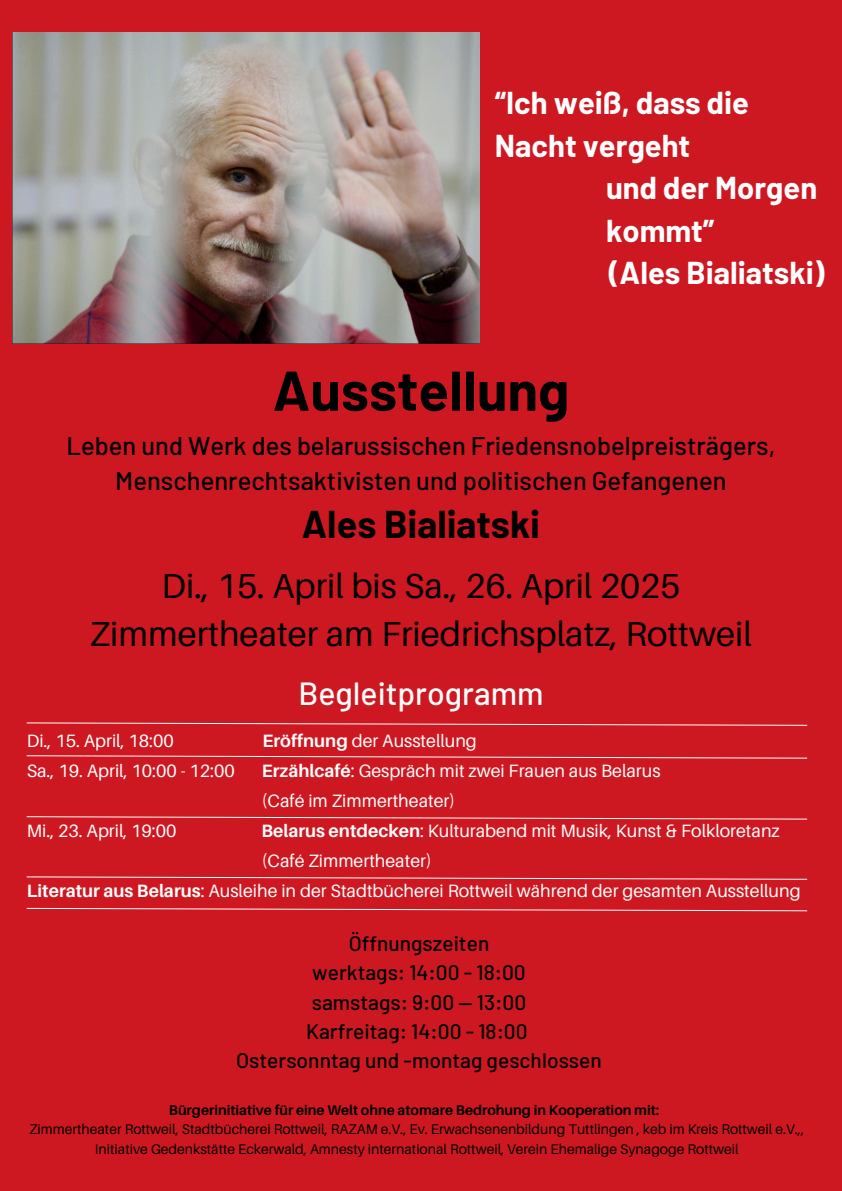
<style>
.page{position:relative;width:842px;height:1191px;background:#fff}
.page>*{position:absolute;margin:0;border:0;box-sizing:border-box;transform-origin:0 0}
.t1{font:700 56px "Barlow";color:#000}
.t2{font:700 37.9px "Barlow";color:#000}
.t3{font:34.7px/48px "Aileron";color:#000;text-align:center}
.t4{font:500 32px "Barlow";color:#fefefe}
.t5{font:700 30.9px "Barlow";color:#fff}
.t6{font:500 25.5px/35.2px "Barlow";color:#000;text-align:center}
.t7{font:500 21px/29.2px "Barlow";color:#000;text-align:center}
.t8{font:17.8px/30px "Aileron";color:#fefefe}
.t9{font:14px "Aileron";color:#000}
.t10{font:700 14px "Aileron";color:#000}
.s1{font-weight:700}
</style>
<div class="page">
<div style="left:0;top:0;width:842px;height:1190px;background:#ce1821"></div>
<img style="left:13px;top:33px;width:467px;height:310px">
<svg style="left:26px;top:722px;width:782px;height:4px"></svg>
<svg style="left:26px;top:755px;width:782px;height:3px"></svg>
<svg style="left:26px;top:816px;width:782px;height:3px"></svg>
<svg style="left:26px;top:876px;width:781px;height:3px"></svg>
<svg style="left:26px;top:907px;width:782px;height:4px"></svg>
<p class="t5" style="left:495px;top:83px;width:256px">“Ich weiß, dass die</p>
<p class="t5" style="left:495px;top:126px;width:197px">Nacht vergeht</p>
<p class="t5" style="left:606px;top:168px;width:213px">und der Morgen</p>
<p class="t5" style="left:606px;top:211px;width:110px">kommt”</p>
<p class="t5" style="left:609px;top:253px;width:217px">(Ales Bialiatski)</p>
<h4 class="t1" style="left:273px;top:355px;width:298px">Ausstellung</h4>
<h4 class="t6" style="left:67px;top:427px;width:710px">Leben und Werk des belarussischen Friedensnobelpreisträgers,<br>Menschenrechtsaktivisten und politischen Gefangenen</h4>
<h4 class="t2" style="left:302px;top:500px;width:240px">Ales Bialiatski</h4>
<h2 class="t3" style="left:90px;top:561px;width:664px">Di., 15. April bis Sa., 26. April 2025<br>Zimmertheater am Friedrichsplatz, Rottweil</h2>
<p class="t4" style="left:298px;top:672px;width:247px">Begleitprogramm</p>
<h3 class="t8" style="left:27px;top:725px;width:149px">Di., 15. April, 18:00</h3>
<h3 class="t8" style="left:262px;top:725px;width:216px"><span class="s1">Eröffnung</span> der Ausstellung</h3>
<h3 class="t8" style="left:27px;top:755px;width:210px">Sa., 19. April, 10:00 - 12:00</h3>
<h3 class="t8" style="left:262px;top:755px;width:400px"><span class="s1">Erzählcafé</span>: Gespräch mit zwei Frauen aus Belarus (Café im Zimmertheater)</h3>
<h3 class="t8" style="left:27px;top:815px;width:151px">Mi., 23. April, 19:00</h3>
<h3 class="t8" style="left:261px;top:815px;width:520px"><span class="s1">Belarus entdecken</span>: Kulturabend mit Musik, Kunst &amp; Folkloretanz</h3>
<h3 class="t8" style="left:262px;top:845px;width:171px">(Café Zimmertheater)</h3>
<h3 class="t8" style="left:27px;top:875px;width:775px"><span class="s1">Literatur aus Belarus</span>: Ausleihe in der Stadtbücherei Rottweil während der gesamten Ausstellung</h3>
<h1 class="t7" style="left:236px;top:927px;width:367px">Öffnungszeiten<br>werktags: 14:00 - 18:00<br>samstags: 9:00 — 13:00<br>Karfreitag: 14:00 - 18:00<br>Ostersonntag und -montag geschlossen</h1>
<h6 class="t10" style="left:169px;top:1101px;width:492px">Bürgerinitiative für eine Welt ohne atomare Bedrohung in Kooperation mit:</h6>
<p class="t9" style="left:29px;top:1120px;width:776px">Zimmertheater Rottweil, Stadtbücherei Rottweil, RAZAM e.V., Ev. Erwachsenenbildung Tuttlingen , keb im Kreis Rottweil e.V.,,</p>
<p class="t9" style="left:95px;top:1140px;width:645px">Initiative Gedenkstätte Eckerwald, Amnesty international Rottweil, Verein Ehemalige Synagoge Rottweil</p>
</div>
